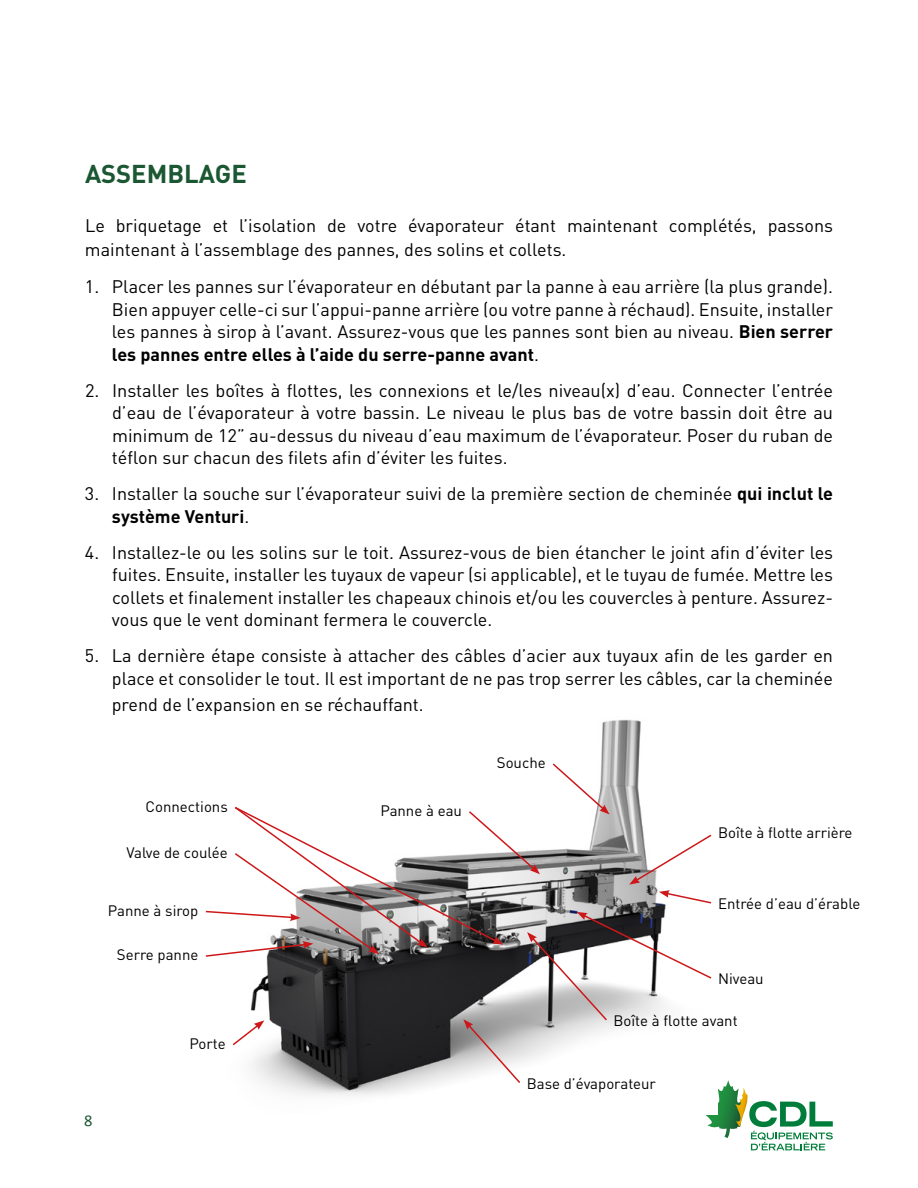
<style>
.page{position:relative;width:918px;height:1188px;background:#fff}
.page>*{position:absolute;margin:0;border:0;box-sizing:border-box;transform-origin:0 0}
.t1{font:700 25.5px "DIN";color:#1c5733}
.t2{font:18px/22.5px "DIN";color:#000;text-align:justify}
.t3{font:16.5px "Calibri";color:#1c5733}
.t4{font:15px "DIN";color:#000}
.s1{font-weight:700}
</style>
<div class="page">
<img style="left:601px;top:719px;width:40px;height:43px">
<svg style="left:205px;top:762px;width:628px;height:388px"></svg>
<h1 class="t1" style="left:85px;top:157px;width:163px">ASSEMBLAGE</h1>
<p class="t2" style="left:85px;top:213px;width:750px;line-height:24.3px">Le briquetage et l’isolation de votre évaporateur étant maintenant complétés, passons maintenant à l’assemblage des pannes, des solins et collets.</p>
<p class="t2" style="left:112px;top:275px;width:723px;text-indent:-27px">1. Placer les pannes sur l’évaporateur en débutant par la panne à eau arrière (la plus grande).<br>Bien appuyer celle-ci sur l’appui-panne arrière (ou votre panne à réchaud). Ensuite, installer les pannes à sirop à l’avant. Assurez-vous que les pannes sont bien au niveau. <span class="s1">Bien serrer les pannes entre elles à l’aide du serre-panne avant</span>.</p>
<p class="t2" style="left:112px;top:379px;width:723px;text-indent:-27px">2. Installer les boîtes à flottes, les connexions et le/les niveau(x) d’eau. Connecter l’entrée d’eau de l’évaporateur à votre bassin. Le niveau le plus bas de votre bassin doit être au minimum de 12” au-dessus du niveau d’eau maximum de l’évaporateur. Poser du ruban de téflon sur chacun des filets afin d’éviter les fuites.</p>
<p class="t2" style="left:112px;top:482px;width:723px;text-indent:-27px">3. Installer la souche sur l’évaporateur suivi de la première section de cheminée <span class="s1">qui inclut le système Venturi</span>.</p>
<p class="t2" style="left:112px;top:541px;width:723px;text-indent:-27px">4. Installez-le ou les solins sur le toit. Assurez-vous de bien étancher le joint afin d’éviter les fuites. Ensuite, installer les tuyaux de vapeur (si applicable), et le tuyau de fumée. Mettre les collets et finalement installer les chapeaux chinois et/ou les couvercles à penture. Assurez&shy;vous que le vent dominant fermera le couvercle.</p>
<p class="t2" style="left:85px;top:644px;width:750px;text-align:right">5. La dernière étape consiste à attacher des câbles d’acier aux tuyaux afin de les garder en place et consolider le tout. Il est important de ne pas trop serrer les câbles, car la cheminée</p>
<p class="t2" style="left:112px;top:693px;width:313px">prend de l’expansion en se réchauffant.</p>
<p class="t4" style="left:146px;top:797px;width:84px">Connections</p>
<p class="t4" style="left:127px;top:843px;width:103px">Valve de coulée</p>
<p class="t4" style="left:108px;top:901px;width:92px">Panne à sirop</p>
<p class="t4" style="left:117px;top:945px;width:83px">Serre panne</p>
<p class="t3" style="left:84px;top:1110px;width:10px">8</p>
<p class="t4" style="left:189px;top:1034px;width:38px">Porte</p>
<p class="t4" style="left:380px;top:801px;width:83px">Panne à eau</p>
<p class="t4" style="left:497px;top:753px;width:50px">Souche</p>
<p class="t4" style="left:718px;top:824px;width:136px">Boîte à flotte arrière</p>
<p class="t4" style="left:718px;top:894px;width:144px">Entrée d’eau d’érable</p>
<p class="t4" style="left:718px;top:969px;width:47px">Niveau</p>
<p class="t4" style="left:614px;top:1011px;width:126px">Boîte à flotte avant</p>
<p class="t4" style="left:527px;top:1074px;width:131px">Base d’évaporateur</p>
</div>
